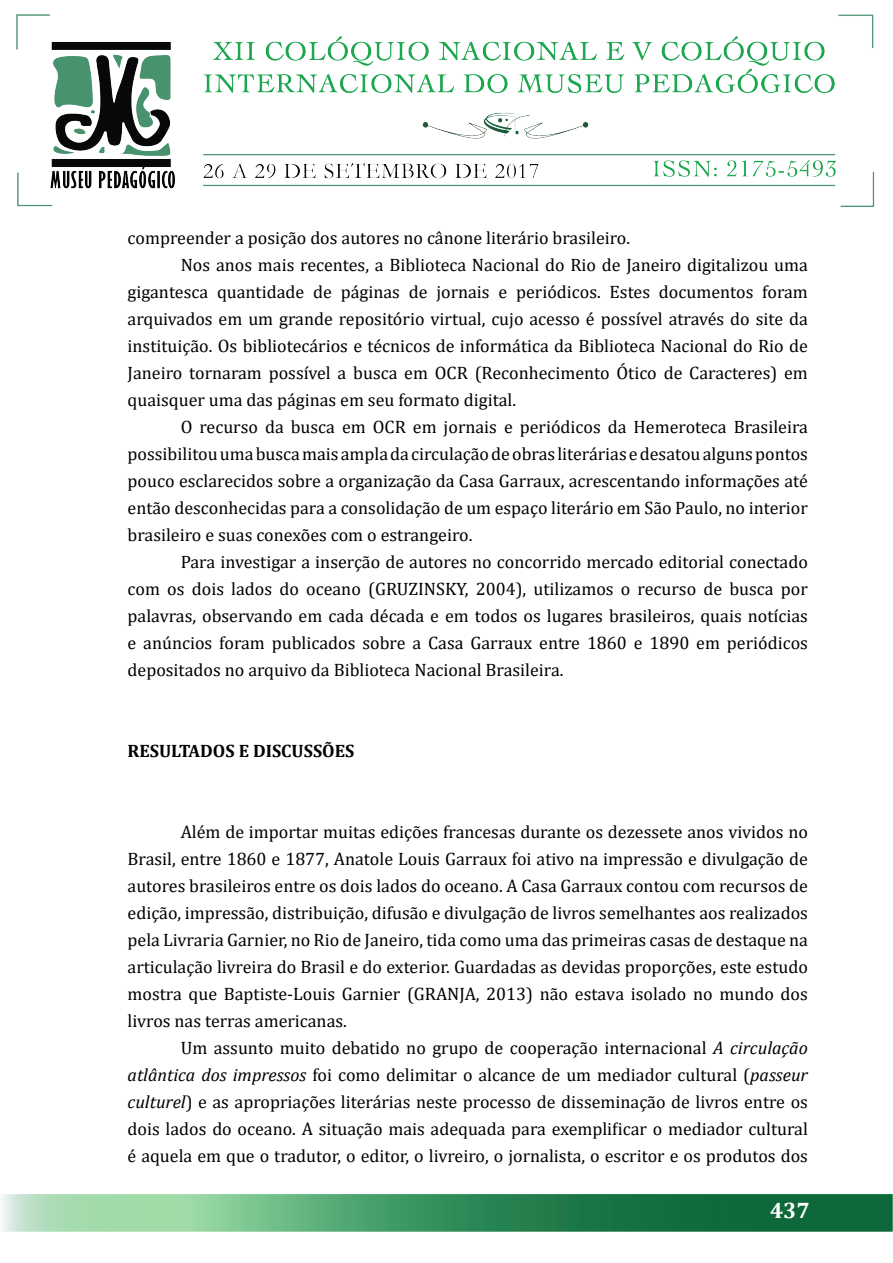
<style>
.page{position:relative;width:893px;height:1263px;background:#fff}
.page>*{position:absolute;margin:0;border:0;box-sizing:border-box;transform-origin:0 0}
.t1{font:700 22.5px "Cambria";color:#fff}
.t2{font:18px/27px "Cambria";color:#000;text-align:justify}
.t3{font:700 18px "Cambria";color:#000}
.s1{font-style:italic}
</style>
<div class="page">
<img style="left:2px;top:14px;width:890px;height:1218px">
<p class="t2" style="left:128px;top:224px;width:504px">compreender a posição dos autores no cânone literário brasileiro.</p>
<p class="t2" style="left:181px;top:251px;width:629px">Nos anos mais recentes, a Biblioteca Nacional do Rio de Janeiro digitalizou uma</p>
<p class="t2" style="left:128px;top:278px;width:682px">gigantesca quantidade de páginas de jornais e periódicos. Estes documentos foram</p>
<p class="t2" style="left:128px;top:305px;width:682px">arquivados em um grande repositório virtual, cujo acesso é possível através do site da</p>
<p class="t2" style="left:128px;top:332px;width:682px">instituição. Os bibliotecários e técnicos de informática da Biblioteca Nacional do Rio de</p>
<p class="t2" style="left:128px;top:359px;width:682px">Janeiro tornaram possível a busca em OCR (Reconhecimento Ótico de Caracteres) em</p>
<p class="t2" style="left:128px;top:386px;width:390px">quaisquer uma das páginas em seu formato digital.</p>
<p class="t2" style="left:181px;top:413px;width:629px">O recurso da busca em OCR em jornais e periódicos da Hemeroteca Brasileira</p>
<p class="t2" style="left:128px;top:440px;width:682px">possibilitou uma busca mais ampla da circulação de obras literárias e desatou alguns pontos</p>
<p class="t2" style="left:128px;top:467px;width:682px">pouco esclarecidos sobre a organização da Casa Garraux, acrescentando informações até</p>
<p class="t2" style="left:128px;top:494px;width:682px">então desconhecidas para a consolidação de um espaço literário em São Paulo, no interior</p>
<p class="t2" style="left:128px;top:521px;width:346px">brasileiro e suas conexões com o estrangeiro.</p>
<p class="t2" style="left:181px;top:548px;width:629px">Para investigar a inserção de autores no concorrido mercado editorial conectado</p>
<p class="t2" style="left:128px;top:575px;width:682px">com os dois lados do oceano (GRUZINSKY, 2004), utilizamos o recurso de busca por</p>
<p class="t2" style="left:128px;top:602px;width:682px">palavras, observando em cada década e em todos os lugares brasileiros, quais notícias</p>
<p class="t2" style="left:128px;top:629px;width:682px">e anúncios foram publicados sobre a Casa Garraux entre 1860 e 1890 em periódicos</p>
<p class="t2" style="left:128px;top:656px;width:437px">depositados no arquivo da Biblioteca Nacional Brasileira.</p>
<p class="t3" style="left:128px;top:738px;width:228px">RESULTADOS E DISCUSSÕES</p>
<p class="t2" style="left:128px;top:818px;width:682px;text-indent:53px">Além de importar muitas edições francesas durante os dezessete anos vividos no Brasil, entre 1860 e 1877, Anatole Louis Garraux foi ativo na impressão e divulgação de autores brasileiros entre os dois lados do oceano. A Casa Garraux contou com recursos de edição, impressão, distribuição, difusão e divulgação de livros semelhantes aos realizados pela Livraria Garnier, no Rio de Janeiro, tida como uma das primeiras casas de destaque na articulação livreira do Brasil e do exterior. Guardadas as devidas proporções, este estudo mostra que Baptiste-Louis Garnier (GRANJA, 2013) não estava isolado no mundo dos livros nas terras americanas.</p>
<p class="t2" style="left:128px;top:1034px;width:682px;text-indent:53px">Um assunto muito debatido no grupo de cooperação internacional <span class="s1">A circulação atlântica dos impressos</span> foi como delimitar o alcance de um mediador cultural (<span class="s1">passeur culturel</span>) e as apropriações literárias neste processo de disseminação de livros entre os dois lados do oceano. A situação mais adequada para exemplificar o mediador cultural é aquela em que o tradutor, o editor, o livreiro, o jornalista, o escritor e os produtos dos</p>
<p class="t1" style="left:770px;top:1195px;width:41px">437</p>
</div>
